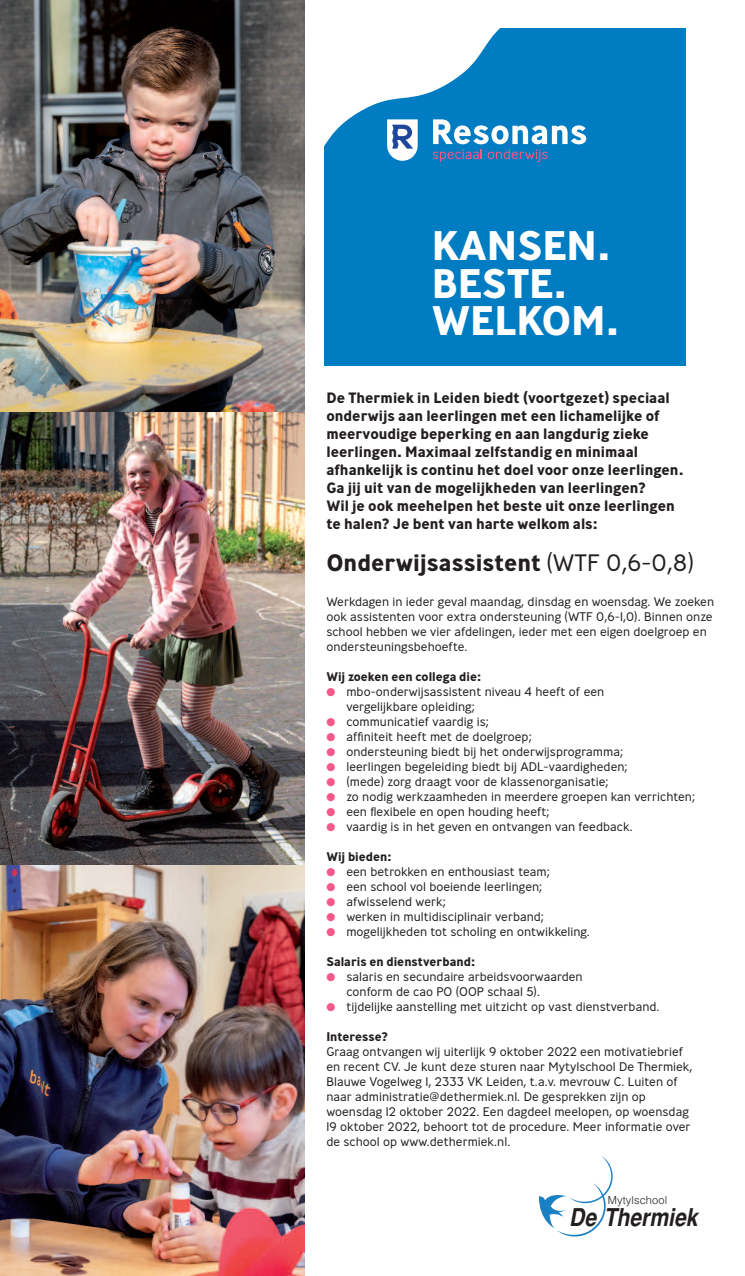
<style>
.page{position:relative;width:745px;height:1276px;background:#fff}
.page>*{position:absolute;margin:0;border:0;box-sizing:border-box;transform-origin:0 0}
.t1{font:700 41.25px/37.5px "Ministry";color:#fff}
.t2{font:italic 700 24.5px "Helvetica";color:#231f20;scale:.86 1}
.t3{font:700 23.75px "Ministry";color:#231f20}
.t4{font:700 15px/18px "Ministry";color:#231f20}
.t5{font:300 12.5px/15px "Ministry";color:#231f20}
.t6{font:700 12.5px "Ministry";color:#231f20}
.t7{font:300 11px "Helvetica";letter-spacing:.01em;color:#231f20}
.s1{font-weight:300}
.s2{color:#f05988}
</style>
<div class="page">
<div style="left:324px;top:28px;width:361px;height:338px;background:#007cc2"></div>
<svg style="left:324px;top:28px;width:263px;height:122px"></svg>
<svg style="left:432px;top:119px;width:154px;height:43px"></svg>
<svg style="left:387px;top:119px;width:30px;height:42px"></svg>
<img style="left:0;top:865px;width:304px;height:411px">
<img style="left:0;top:411px;width:304px;height:454px">
<svg style="left:539px;top:1156px;width:74px;height:81px"></svg>
<img style="left:0;top:0;width:304px;height:411px">
<h1 class="t1" style="left:431px;top:230px;width:189px">KANSEN.<br>BESTE.<br>WELKOM.</h1>
<p class="t4" style="left:326px;top:389px;width:358px">De Thermiek in Leiden biedt (voortgezet) speciaal onderwijs aan leerlingen met een lichamelijke of meervoudige beperking en aan langdurig zieke leerlingen. Maximaal zelfstandig en minimaal afhankelijk is continu het doel voor onze leerlingen.<br>Ga jij uit van de mogelijkheden van leerlingen?<br>Wil je ook meehelpen het beste uit onze leerlingen te halen? Je bent van harte welkom als:</p>
<h3 class="t3" style="left:326px;top:553px;width:369px">Onderwijsassistent <span class="s1">(WTF 0,6-0,8)</span></h3>
<p class="t5" style="left:326px;top:595px;width:389px">Werkdagen in ieder geval maandag, dinsdag en woensdag. We zoeken ook assistenten voor extra ondersteuning (WTF 0,6-1,0). Binnen onze school hebben we vier afdelingen, ieder met een eigen doelgroep en ondersteuningsbehoefte.</p>
<p class="t6" style="left:326px;top:672px;width:156px">Wij zoeken een collega die:</p>
<p class="t5" style="left:346px;top:685px;width:259px;text-indent:-20px"><span class="s2">●</span> mbo-onderwijsassistent niveau 4 heeft of een vergelijkbare opleiding;</p>
<p class="t5" style="left:326px;top:715px;width:164px"><span class="s2">●</span> communicatief vaardig is;</p>
<p class="t5" style="left:326px;top:730px;width:207px"><span class="s2">●</span> affiniteit heeft met de doelgroep;</p>
<p class="t5" style="left:326px;top:745px;width:298px"><span class="s2">●</span> ondersteuning biedt bij het onderwijsprogramma;</p>
<p class="t5" style="left:326px;top:760px;width:303px"><span class="s2">●</span> leerlingen begeleiding biedt bij ADL-vaardigheden;</p>
<p class="t5" style="left:326px;top:775px;width:284px"><span class="s2">●</span> (mede) zorg draagt voor de klassenorganisatie;</p>
<p class="t5" style="left:326px;top:790px;width:370px"><span class="s2">●</span> zo nodig werkzaamheden in meerdere groepen kan verrichten;</p>
<p class="t5" style="left:326px;top:805px;width:225px"><span class="s2">●</span> een flexibele en open houding heeft;</p>
<p class="t5" style="left:326px;top:820px;width:307px"><span class="s2">●</span> vaardig is in het geven en ontvangen van feedback.</p>
<p class="t6" style="left:326px;top:852px;width:66px">Wij bieden:</p>
<p class="t5" style="left:326px;top:865px;width:225px"><span class="s2">●</span> een betrokken en enthousiast team;</p>
<p class="t5" style="left:326px;top:880px;width:218px"><span class="s2">●</span> een school vol boeiende leerlingen;</p>
<p class="t5" style="left:326px;top:895px;width:121px"><span class="s2">●</span> afwisselend werk;</p>
<p class="t5" style="left:326px;top:910px;width:219px"><span class="s2">●</span> werken in multidisciplinair verband;</p>
<p class="t5" style="left:326px;top:925px;width:265px"><span class="s2">●</span> mogelijkheden tot scholing en ontwikkeling.</p>
<p class="t6" style="left:326px;top:957px;width:150px">Salaris en dienstverband:</p>
<p class="t5" style="left:346px;top:970px;width:238px;text-indent:-20px"><span class="s2">●</span> salaris en secundaire arbeidsvoorwaarden conform de cao PO (OOP schaal 5).</p>
<p class="t5" style="left:326px;top:1000px;width:334px"><span class="s2">●</span> tijdelijke aanstelling met uitzicht op vast dienstverband.</p>
<p class="t6" style="left:326px;top:1032px;width:63px">Interesse?</p>
<p class="t5" style="left:326px;top:1045px;width:367px">Graag ontvangen wij uiterlijk 9 oktober 2022 een motivatiebrief en recent CV. Je kunt deze sturen naar Mytylschool De Thermiek, Blauwe Vogelweg 1, 2333 VK Leiden, t.a.v. mevrouw C. Luiten of naar administratie@dethermiek.nl. De gesprekken zijn op woensdag 12 oktober 2022. Een dagdeel meelopen, op woensdag 19 oktober 2022, behoort tot de procedure. Meer informatie over de school op www.dethermiek.nl.</p>
<p class="t7" style="left:607px;top:1194px;width:61px">Mytylschool</p>
<h2 class="t2" style="left:569px;top:1202px;width:150px">De Thermiek</h2>
</div>
